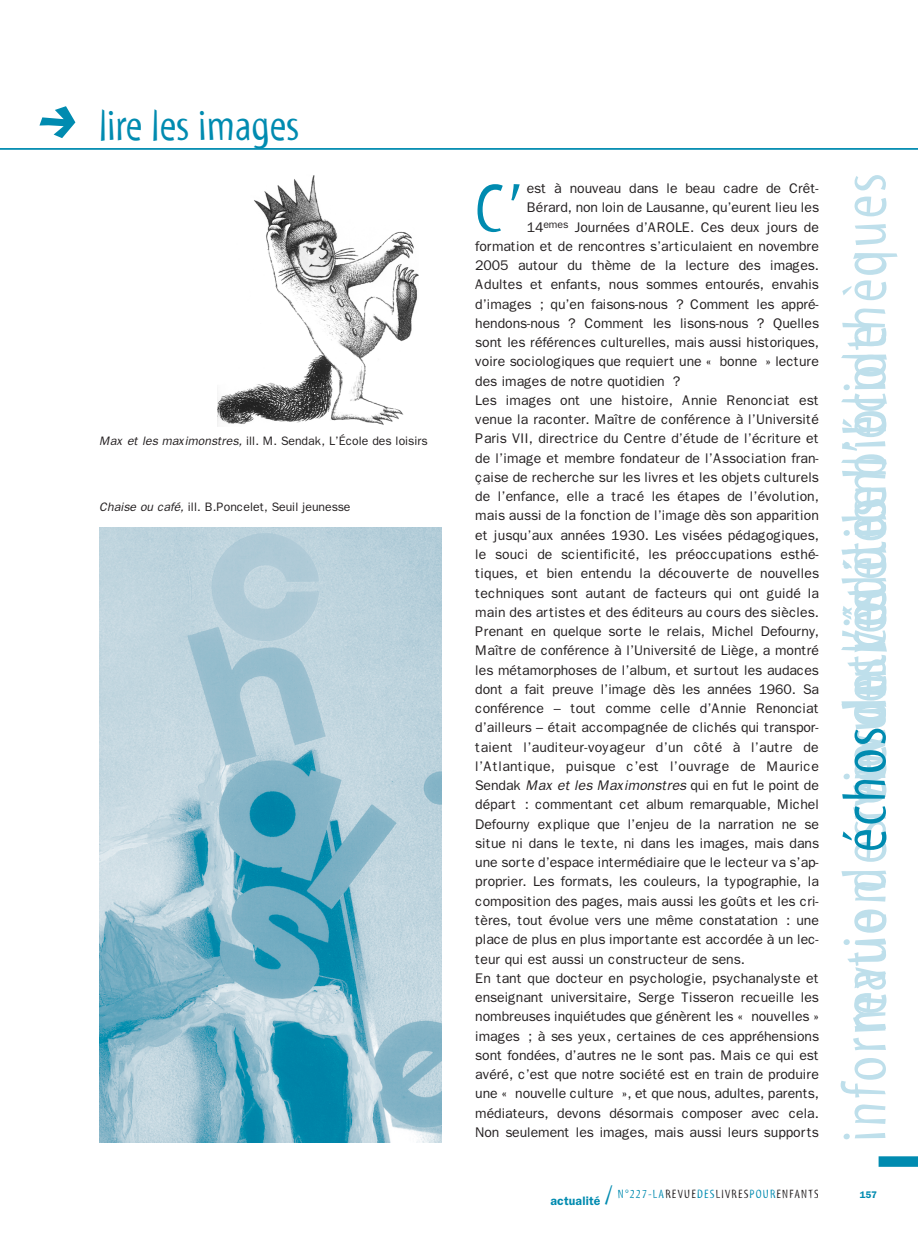
<style>
.page{position:relative;width:918px;height:1241px;background:#fff}
.page>*{position:absolute;margin:0;border:0;box-sizing:border-box;transform-origin:0 0}
.t1{font:87.5px "Ale Signs LL";color:#008bb0}
.t2{font:68.95px "Myriad Tilt";color:#008bb0}
.t3{font:63px "Myriad Tilt";letter-spacing:.04em;color:#bedfeb}
.t4{font:43.75px "Myriad Tilt";color:#008bb0}
.t5{font:14px "Franklin Gothic";letter-spacing:-.005em;color:#231f20}
.t6{font:14px "Franklin Gothic";letter-spacing:.02em;color:#231f20}
.t7{font:12.25px "Franklin Gothic";letter-spacing:-.005em;color:#231f20}
.t8{font:12.25px "Myriad Tilt";letter-spacing:.1em;color:#231f20}
.t9{font:600 9.62px "Franklin Gothic";color:#008bb0}
.s1{font-style:italic}
.s2{color:#008bb0}
.s3{font-family:"Franklin Gothic";font-weight:600;color:#008bb0}
.s4{font-size:26.25px;color:#008bb0}
</style>
<div class="page">
<hr style="left:0;top:148px;width:918px;height:2px;background:#008bb0">
<div style="left:878px;top:1156px;width:40px;height:10px;background:#008bb0"></div>
<img style="left:99px;top:527px;width:342px;height:615px">
<img style="left:218px;top:175px;width:201px;height:250px">
<h1 class="t1" style="left:29px;top:67px;width:58px">i</h1>
<h3 class="t4" style="left:99px;top:109px;width:202px">lire les images</h3>
<p class="t7" style="left:99px;top:434px;width:330px"><span class="s1">Max et les maximonstres,</span> ill. M. Sendak, L’École des loisirs</p>
<p class="t7" style="left:99px;top:499px;width:253px"><span class="s1">Chaise ou café,</span> ill. B.Poncelet, Seuil jeunesse</p>
<h2 class="t2" style="left:475px;top:183px;width:48px">C’</h2>
<p class="t5" style="left:527px;top:180px;width:294px">est à nouveau dans le beau cadre de Crêt-</p>
<p class="t5" style="left:527px;top:199px;width:294px">Bérard, non loin de Lausanne, qu’eurent lieu les</p>
<p class="t5" style="left:527px;top:218px;width:294px">14<sup>emes</sup> Journées d’AROLE. Ces deux jours de</p>
<p class="t5" style="left:475px;top:238px;width:345px">formation et de rencontres s’articulaient en novembre</p>
<p class="t5" style="left:475px;top:257px;width:345px">2005 autour du thème de la lecture des images.</p>
<p class="t5" style="left:475px;top:276px;width:345px">Adultes et enfants, nous sommes entourés, envahis</p>
<p class="t5" style="left:475px;top:295px;width:345px">d’images ; qu’en faisons-nous ? Comment les appré-</p>
<p class="t5" style="left:475px;top:315px;width:345px">hendons-nous ? Comment les lisons-nous ? Quelles</p>
<p class="t5" style="left:475px;top:334px;width:345px">sont les références culturelles, mais aussi historiques,</p>
<p class="t5" style="left:475px;top:353px;width:345px">voire sociologiques que requiert une « bonne » lecture</p>
<p class="t5" style="left:475px;top:372px;width:207px">des images de notre quotidien ?</p>
<p class="t5" style="left:475px;top:392px;width:345px">Les images ont une histoire, Annie Renonciat est</p>
<p class="t5" style="left:475px;top:411px;width:345px">venue la raconter. Maître de conférence à l’Université</p>
<p class="t5" style="left:475px;top:430px;width:345px">Paris VII, directrice du Centre d’étude de l’écriture et</p>
<p class="t5" style="left:475px;top:449px;width:345px">de l’image et membre fondateur de l’Association fran-</p>
<p class="t5" style="left:475px;top:469px;width:345px">çaise de recherche sur les livres et les objets culturels</p>
<p class="t5" style="left:475px;top:488px;width:345px">de l’enfance, elle a tracé les étapes de l’évolution,</p>
<p class="t5" style="left:475px;top:507px;width:345px">mais aussi de la fonction de l’image dès son apparition</p>
<p class="t5" style="left:475px;top:526px;width:345px">et jusqu’aux années 1930. Les visées pédagogiques,</p>
<p class="t5" style="left:475px;top:546px;width:345px">le souci de scientificité, les préoccupations esthé-</p>
<p class="t5" style="left:475px;top:565px;width:345px">tiques, et bien entendu la découverte de nouvelles</p>
<p class="t5" style="left:475px;top:584px;width:345px">techniques sont autant de facteurs qui ont guidé la</p>
<p class="t5" style="left:475px;top:603px;width:345px">main des artistes et des éditeurs au cours des siècles.</p>
<p class="t5" style="left:475px;top:623px;width:345px">Prenant en quelque sorte le relais, Michel Defourny,</p>
<p class="t5" style="left:475px;top:642px;width:345px">Maître de conférence à l’Université de Liège, a montré</p>
<p class="t5" style="left:475px;top:661px;width:345px">les métamorphoses de l’album, et surtout les audaces</p>
<p class="t5" style="left:475px;top:680px;width:345px">dont a fait preuve l’image dès les années 1960. Sa</p>
<p class="t5" style="left:475px;top:700px;width:345px">conférence – tout comme celle d’Annie Renonciat</p>
<p class="t5" style="left:475px;top:719px;width:345px">d’ailleurs – était accompagnée de clichés qui transpor-</p>
<p class="t5" style="left:475px;top:738px;width:345px">taient l’auditeur-voyageur d’un côté à l’autre de</p>
<p class="t6" style="left:475px;top:757px;width:345px">l’Atlantique, puisque c’est l’ouvrage de Maurice</p>
<p class="t5" style="left:475px;top:777px;width:345px">Sendak <span class="s1">Max et les Maximonstres</span> qui en fut le point de</p>
<p class="t5" style="left:475px;top:796px;width:345px">départ : commentant cet album remarquable, Michel</p>
<p class="t5" style="left:475px;top:815px;width:345px">Defourny explique que l’enjeu de la narration ne se</p>
<p class="t5" style="left:475px;top:834px;width:345px">situe ni dans le texte, ni dans les images, mais dans</p>
<p class="t5" style="left:475px;top:854px;width:345px">une sorte d’espace intermédiaire que le lecteur va s’ap-</p>
<p class="t5" style="left:475px;top:873px;width:345px">proprier. Les formats, les couleurs, la typographie, la</p>
<p class="t5" style="left:475px;top:892px;width:345px">composition des pages, mais aussi les goûts et les cri-</p>
<p class="t5" style="left:475px;top:911px;width:345px">tères, tout évolue vers une même constatation : une</p>
<p class="t5" style="left:475px;top:931px;width:345px">place de plus en plus importante est accordée à un lec-</p>
<p class="t5" style="left:475px;top:950px;width:271px">teur qui est aussi un constructeur de sens.</p>
<p class="t5" style="left:475px;top:969px;width:345px">En tant que docteur en psychologie, psychanalyste et</p>
<p class="t5" style="left:475px;top:988px;width:345px">enseignant universitaire, Serge Tisseron recueille les</p>
<p class="t5" style="left:475px;top:1008px;width:345px">nombreuses inquiétudes que génèrent les « nouvelles »</p>
<p class="t5" style="left:475px;top:1027px;width:345px">images ; à ses yeux, certaines de ces appréhensions</p>
<p class="t5" style="left:475px;top:1046px;width:345px">sont fondées, d’autres ne le sont pas. Mais ce qui est</p>
<p class="t5" style="left:475px;top:1065px;width:345px">avéré, c’est que notre société est en train de produire</p>
<p class="t5" style="left:475px;top:1085px;width:345px">une « nouvelle culture », et que nous, adultes, parents,</p>
<p class="t5" style="left:475px;top:1104px;width:345px">médiateurs, devons désormais composer avec cela.</p>
<p class="t5" style="left:475px;top:1123px;width:345px">Non seulement les images, mais aussi leurs supports</p>
<h3 class="t3" style="left:841px;top:1032px;width:860px;rotate:-90deg">revue des revuesvie des bibliothèques</h3>
<h3 class="t3" style="left:841px;top:694px;width:371px;rotate:-90deg">u côté de l’école</h3>
<h3 class="t3" style="left:841px;top:806px;width:339px;rotate:-90deg">vie d l’édition</h3>
<h3 class="t3" style="left:841px;top:822px;width:235px;rotate:-90deg">rencontres</h3>
<h3 class="t3" style="left:841px;top:1141px;width:416px;rotate:-90deg">information <span class="s2">échos</span></h3>
<p class="t8" style="left:550px;top:1188px;width:270px"><span class="s3">actualité</span> <span class="s4">/</span> <span class="s2">N°227-LA</span>REVUE<span class="s2">DES</span>LIVRES<span class="s2">POUR</span>ENFANTS</p>
<p class="t9" style="left:859px;top:1188px;width:19px">157</p>
</div>
